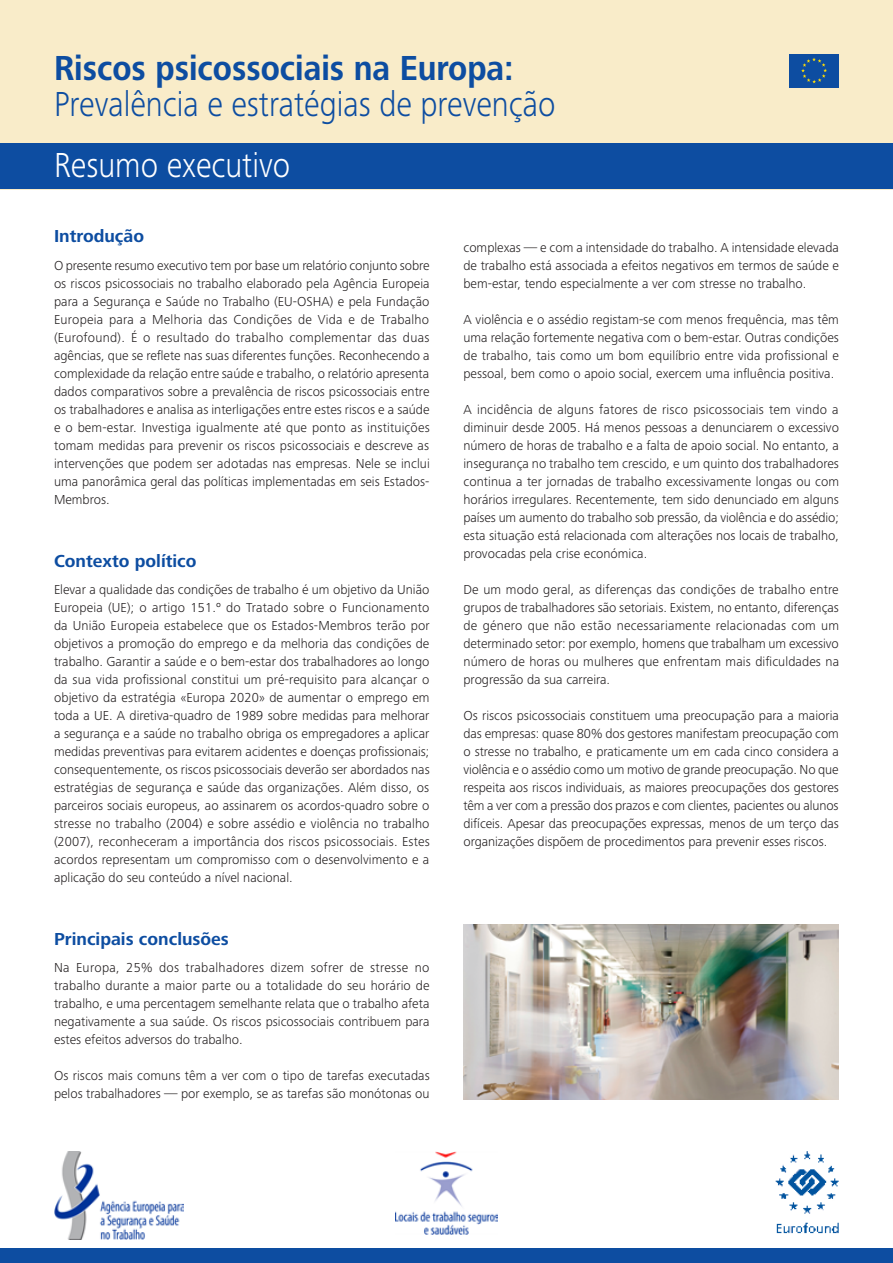
<style>
.page{position:relative;width:893px;height:1263px;background:#fff}
.page>*{position:absolute;margin:0;border:0;box-sizing:border-box;transform-origin:0 0}
.t1{font:300 36px "Frutiger Next LTW1 G";color:#0d4da1;scale:.9 1}
.t2{font:700 36px "Frutiger Next LTW1 G";color:#0d4da1;scale:.9 1}
.t3{font:300 36px "Frutiger Next LTW1 G";color:#fff;scale:.9 1}
.t4{font:700 18px "Frutiger Next LTW1 G";color:#0d4da1}
.t5{font:300 13.5px/18px "Frutiger Next LTW1 G";color:#231f20;text-align:justify}
</style>
<div class="page">
<div style="left:0;top:0;width:893px;height:189px;background:#f9ecc9"></div>
<div style="left:0;top:1248px;width:893px;height:15px;background:#0d4da1"></div>
<div style="left:789px;top:54px;width:50px;height:33px;background:#0d4da1"></div>
<svg style="left:801px;top:58px;width:26px;height:25px"></svg>
<img style="left:775px;top:1151px;width:64px;height:83px">
<div style="left:0;top:143px;width:893px;height:46px;background:#0d4da1"></div>
<img style="left:463px;top:925px;width:376px;height:174px">
<img style="left:54px;top:1151px;width:130px;height:88px">
<img style="left:395px;top:1151px;width:103px;height:84px">
<h1 class="t2" style="left:54px;top:47px;width:512px">Riscos psicossociais na Europa:</h1>
<h1 class="t1" style="left:54px;top:83px;width:559px">Prevalência e estratégias de prevenção</h1>
<h1 class="t3" style="left:54px;top:144px;width:264px">Resumo executivo</h1>
<h2 class="t4" style="left:54px;top:226px;width:92px">Introdução</h2>
<p class="t5" style="left:54px;top:257px;width:377px">O presente resumo executivo tem por base um relatório conjunto sobre os riscos psicossociais no trabalho elaborado pela Agência Europeia para a Segurança e Saúde no Trabalho (EU-OSHA) e pela Fundação Europeia para a Melhoria das Condições de Vida e de Trabalho (Eurofound). É o resultado do trabalho complementar das duas agências, que se reflete nas suas diferentes funções. Reconhecendo a complexidade da relação entre saúde e trabalho, o relatório apresenta dados comparativos sobre a prevalência de riscos psicossociais entre os trabalhadores e analisa as interligações entre estes riscos e a saúde e o bem-estar. Investiga igualmente até que ponto as instituições tomam medidas para prevenir os riscos psicossociais e descreve as intervenções que podem ser adotadas nas empresas. Nele se inclui uma panorâmica geral das políticas implementadas em seis Estados-Membros.</p>
<h2 class="t4" style="left:54px;top:551px;width:144px">Contexto político</h2>
<p class="t5" style="left:54px;top:581px;width:377px">Elevar a qualidade das condições de trabalho é um objetivo da União Europeia (UE); o artigo 151.º do Tratado sobre o Funcionamento da União Europeia estabelece que os Estados-Membros terão por objetivos a promoção do emprego e da melhoria das condições de trabalho. Garantir a saúde e o bem-estar dos trabalhadores ao longo da sua vida profissional constitui um pré-requisito para alcançar o objetivo da estratégia «Europa 2020» de aumentar o emprego em toda a UE. A diretiva-quadro de 1989 sobre medidas para melhorar a segurança e a saúde no trabalho obriga os empregadores a aplicar medidas preventivas para evitarem acidentes e doenças profissionais; consequentemente, os riscos psicossociais deverão ser abordados nas estratégias de segurança e saúde das organizações. Além disso, os parceiros sociais europeus, ao assinarem os acordos-quadro sobre o stresse no trabalho (2004) e sobre assédio e violência no trabalho (2007), reconheceram a importância dos riscos psicossociais. Estes acordos representam um compromisso com o desenvolvimento e a aplicação do seu conteúdo a nível nacional.</p>
<h2 class="t4" style="left:54px;top:929px;width:176px">Principais conclusões</h2>
<p class="t5" style="left:54px;top:959px;width:377px">Na Europa, 25% dos trabalhadores dizem sofrer de stresse no trabalho durante a maior parte ou a totalidade do seu horário de trabalho, e uma percentagem semelhante relata que o trabalho afeta negativamente a sua saúde. Os riscos psicossociais contribuem para estes efeitos adversos do trabalho.</p>
<p class="t5" style="left:54px;top:1066px;width:377px">Os riscos mais comuns têm a ver com o tipo de tarefas executadas pelos trabalhadores — por exemplo, se as tarefas são monótonas ou</p>
<p class="t5" style="left:463px;top:238px;width:377px">complexas — e com a intensidade do trabalho. A intensidade elevada de trabalho está associada a efeitos negativos em termos de saúde e bem-estar, tendo especialmente a ver com stresse no trabalho.</p>
<p class="t5" style="left:463px;top:310px;width:377px">A violência e o assédio registam-se com menos frequência, mas têm uma relação fortemente negativa com o bem-estar. Outras condições de trabalho, tais como um bom equilíbrio entre vida profissional e pessoal, bem como o apoio social, exercem uma influência positiva.</p>
<p class="t5" style="left:463px;top:400px;width:377px">A incidência de alguns fatores de risco psicossociais tem vindo a diminuir desde 2005. Há menos pessoas a denunciarem o excessivo número de horas de trabalho e a falta de apoio social. No entanto, a insegurança no trabalho tem crescido, e um quinto dos trabalhadores continua a ter jornadas de trabalho excessivamente longas ou com horários irregulares. Recentemente, tem sido denunciado em alguns países um aumento do trabalho sob pressão, da violência e do assédio; esta situação está relacionada com alterações nos locais de trabalho, provocadas pela crise económica.</p>
<p class="t5" style="left:463px;top:580px;width:377px">De um modo geral, as diferenças das condições de trabalho entre grupos de trabalhadores são setoriais. Existem, no entanto, diferenças de género que não estão necessariamente relacionadas com um determinado setor: por exemplo, homens que trabalham um excessivo número de horas ou mulheres que enfrentam mais dificuldades na progressão da sua carreira.</p>
<p class="t5" style="left:463px;top:706px;width:377px">Os riscos psicossociais constituem uma preocupação para a maioria das empresas: quase 80% dos gestores manifestam preocupação com o stresse no trabalho, e praticamente um em cada cinco considera a violência e o assédio como um motivo de grande preocupação. No que respeita aos riscos individuais, as maiores preocupações dos gestores têm a ver com a pressão dos prazos e com clientes, pacientes ou alunos difíceis. Apesar das preocupações expressas, menos de um terço das organizações dispõem de procedimentos para prevenir esses riscos.</p>
</div>
